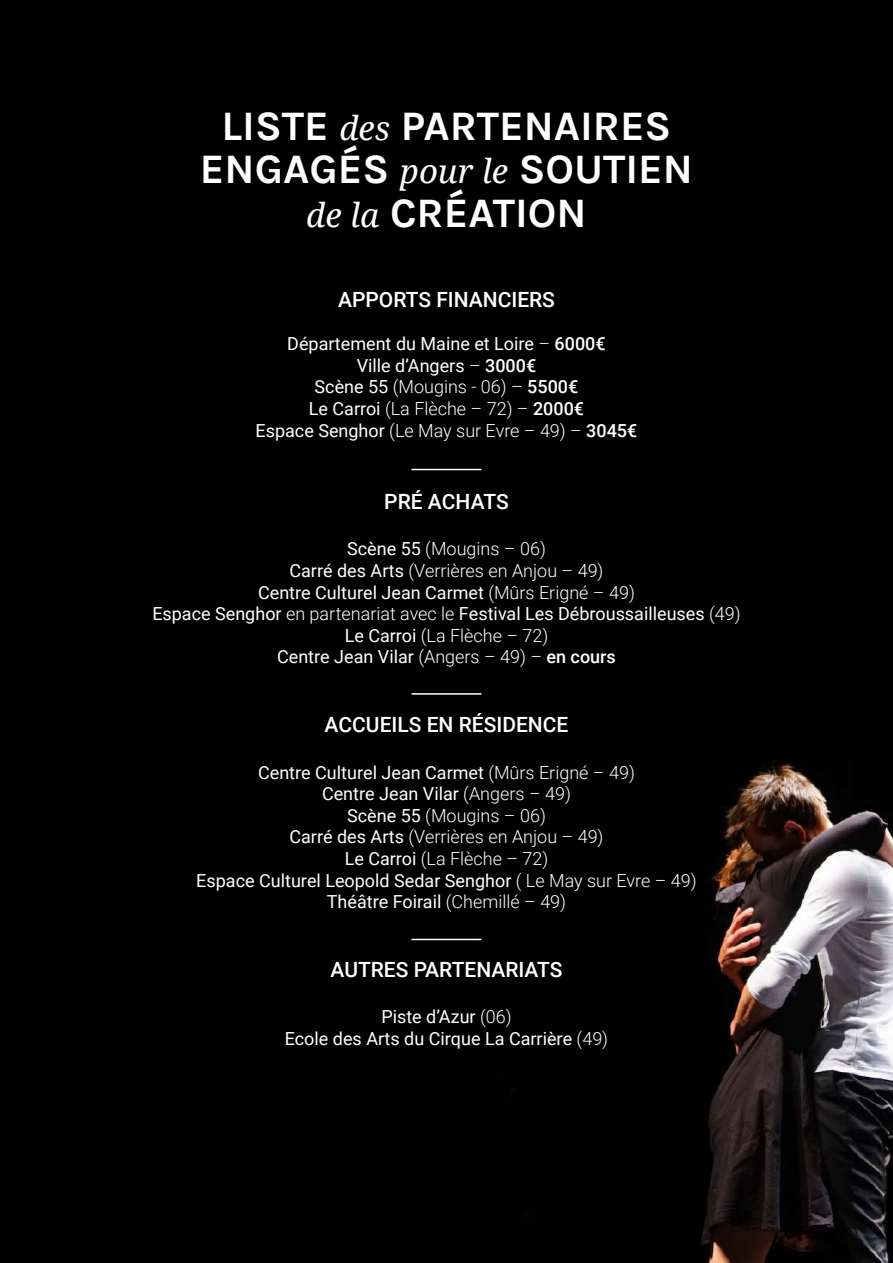
<style>
.page{position:relative;width:893px;height:1263px;background:#000}
.page>*{position:absolute;margin:0;border:0;box-sizing:border-box;transform-origin:0 0}
.t1{font:700 42px/43.5px "Karla";color:#fff;text-align:center}
.t2{font:500 21px "Roboto";color:#fff}
.t3{font:18px/21.6px "Roboto";color:#fff;text-align:center}
.s1{font-family:"Noto Serif";font-weight:400;font-style:italic;font-size:33px}
.s2{font-weight:300}
.s3{font-weight:500}
</style>
<div class="page">
<img style="left:472px;top:760px;width:421px;height:503px">
<hr style="left:411px;top:469px;width:70px;height:1px;background:#fff">
<hr style="left:411px;top:693px;width:70px;height:2px;background:#fff">
<hr style="left:411px;top:939px;width:70px;height:1px;background:#fff">
<h1 class="t1" style="left:200px;top:104px;width:495px">LISTE <span class="s1">des</span> PARTENAIRES<br>ENGAGÉS <span class="s1">pour le</span> SOUTIEN <span class="s1">de la</span> CRÉATION</h1>
<p class="t2" style="left:338px;top:285px;width:218px">APPORTS FINANCIERS</p>
<p class="t3" style="left:256px;top:332px;width:383px">Département du Maine et Loire <span class="s2">–</span> <span class="s3">6000€<br></span>Ville d’Angers <span class="s2">–</span> <span class="s3">3000€<br></span>Scène 55 <span class="s2">(Mougins - 06) –</span> <span class="s3">5500€<br></span>Le Carroi <span class="s2">(La Flèche – 72) –</span> <span class="s3">2000€<br></span>Espace Senghor <span class="s2">(Le May sur Evre – 49) –</span> <span class="s3">3045€</span></p>
<p class="t2" style="left:384px;top:486px;width:126px">PRÉ ACHATS</p>
<p class="t3" style="left:152px;top:537px;width:590px">Scène 55 <span class="s2">(Mougins – 06)<br></span>Carré des Arts <span class="s2">(Verrières en Anjou – 49)<br></span>Centre Culturel Jean Carmet <span class="s2">(Mûrs Erigné – 49)<br></span>Espace Senghor <span class="s2">en partenariat avec le</span> Festival Les Débroussailleuses <span class="s2">(49)<br></span>Le Carroi <span class="s2">(La Flèche – 72)<br></span>Centre Jean Vilar <span class="s2">(Angers – 49) –</span> <span class="s3">en cours</span></p>
<p class="t2" style="left:325px;top:710px;width:245px">ACCUEILS EN RÉSIDENCE</p>
<p class="t3" style="left:196px;top:761px;width:502px">Centre Culturel Jean Carmet <span class="s2">(Mûrs Erigné – 49)<br></span>Centre Jean Vilar <span class="s2">(Angers – 49)<br></span>Scène 55 <span class="s2">(Mougins – 06)<br></span>Carré des Arts <span class="s2">(Verrières en Anjou – 49)<br></span>Le Carroi <span class="s2">(La Flèche – 72)<br></span>Espace Culturel Leopold Sedar Senghor <span class="s2">( Le May sur Evre – 49)<br></span>Théâtre Foirail <span class="s2">(Chemillé – 49)</span></p>
<p class="t2" style="left:331px;top:954px;width:233px">AUTRES PARTENARIATS</p>
<p class="t3" style="left:285px;top:1005px;width:325px">Piste d’Azur <span class="s2">(06)<br></span>Ecole des Arts du Cirque La Carrière <span class="s2">(49)</span></p>
</div>
